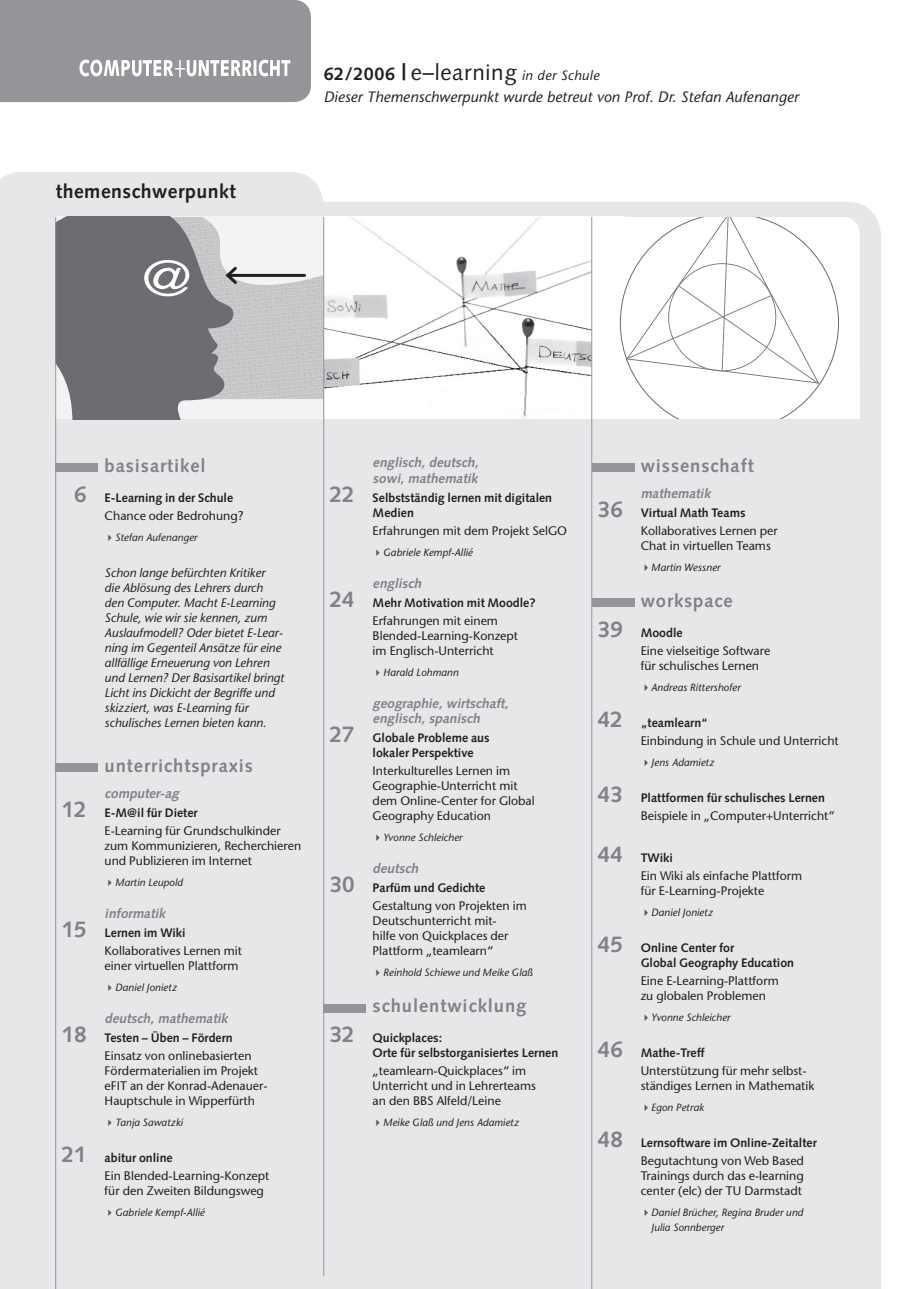
<style>
.page{position:relative;width:919px;height:1289px;background:#fff}
.page>*{position:absolute;margin:0;border:0;box-sizing:border-box;transform-origin:0 0}
.t1{font:700 22.5px "Syntax LT Std";color:#808285}
.t2{font:700 19.5px "Syntax LT Std";letter-spacing:.025em;color:#231f20}
.t3{font:700 18.3px "Syntax LT Std";letter-spacing:.05em;color:#808285}
.t4{font:italic 500 15px "Stone Sans Std";letter-spacing:.005em;color:#231f20}
.t5{font:italic 700 13.5px/15px "Syntax LT Std";color:#808285}
.t6{font:italic 500 13.5px "Stone Sans Std";letter-spacing:.03em;color:#231f20}
.t7{font:500 12.3px/15px "Stone Sans Std";color:#231f20}
.t8{font:700 12.3px/15px "Syntax LT Std";color:#231f20}
.t9{font:italic 500 12.3px/15px "Stone Sans Std";color:#231f20}
.t10{font:italic 500 10.5px/15px "Stone Sans Std";letter-spacing:.005em;color:#231f20}
.s1{font-family:"Syntax LT Std";font-weight:700;font-style:normal;font-size:18px}
.s2{font-family:"Syntax LT Std";font-weight:700;font-style:normal;font-size:22.5px}
.s3{font-family:"Syntax LT Std";font-weight:400;font-style:normal;font-size:22.5px}
.s4{color:#57585a}
</style>
<div class="page">
<div style="left:324px;top:202px;width:557px;height:1086px;background:#e6e7e9"></div>
<div style="left:0;top:172px;width:324px;height:1116px;background:#e6e7e9"></div>
<div style="left:591px;top:217px;width:268px;height:202px;background:#fff;border-radius:17px"></div>
<svg style="left:619px;top:217px;width:220px;height:202px"></svg>
<img style="left:324px;top:217px;width:267px;height:202px">
<svg style="left:56px;top:217px;width:267px;height:202px"></svg>
<hr style="left:55px;top:217px;width:1px;height:1071px;background:#939598">
<hr style="left:323px;top:217px;width:1px;height:1059px;background:#939598">
<hr style="left:591px;top:217px;width:1px;height:1071px;background:#939598">
<div style="left:56px;top:763px;width:42px;height:9px;background:#939598"></div>
<div style="left:56px;top:463px;width:42px;height:9px;background:#939598"></div>
<div style="left:591px;top:463px;width:43px;height:9px;background:#939598"></div>
<svg style="left:0;top:0;width:311px;height:102px;background:#999b9d"></svg>
<div style="left:323px;top:1003px;width:43px;height:9px;background:#939598"></div>
<div style="left:591px;top:598px;width:43px;height:9px;background:#939598"></div>
<h2 class="t2" style="left:56px;top:180px;width:182px">themenschwerpunkt</h2>
<p class="t6" style="left:324px;top:67px;width:277px"><span class="s1">62/2006</span> <span class="s2">|</span> <span class="s3">e–learning</span> in der Schule</p>
<p class="t4" style="left:324px;top:88px;width:476px">Dieser Themenschwerpunkt wurde betreut von Prof. Dr. Stefan Aufenanger</p>
<h1 class="t1" style="left:74px;top:481px;width:14px">6</h1>
<h1 class="t1" style="left:62px;top:796px;width:27px">12</h1>
<h1 class="t1" style="left:62px;top:916px;width:27px">15</h1>
<h1 class="t1" style="left:62px;top:1021px;width:27px">18</h1>
<h1 class="t1" style="left:62px;top:1141px;width:27px">21</h1>
<h3 class="t3" style="left:105px;top:455px;width:102px">basisartikel</h3>
<p class="t8" style="left:105px;top:490px;width:130px">E-Learning in der Schule</p>
<p class="t7" style="left:105px;top:508px;width:140px">Chance oder Bedrohung?</p>
<p class="t10" style="left:105px;top:530px;width:94px"><span class="s4">✔</span>Stefan Aufenanger</p>
<p class="t9" style="left:105px;top:565px;width:181px">Schon lange befürchten Kritiker<br>die Ablösung des Lehrers durch den Computer. Macht E-Learning Schule, wie wir sie kennen, zum Auslauf modell? Oder bietet E-Lear&shy;ning im Gegenteil Ansätze für eine allfällige Erneuerung von Lehren und Lernen? Der Basisartikel bringt Licht ins Dickicht der Begriffe und skizziert, was E-Learning für schulisches Lernen bieten kann.</p>
<h3 class="t3" style="left:105px;top:755px;width:150px">unterrichtspraxis</h3>
<p class="t5" style="left:105px;top:785px;width:79px">computer-ag</p>
<p class="t8" style="left:105px;top:805px;width:95px">E-M@il für Dieter</p>
<p class="t7" style="left:105px;top:823px;width:198px">E-Learning für Grundschulkinder zum Kommunizieren, Recherchieren und Publizieren im Internet</p>
<p class="t10" style="left:105px;top:875px;width:80px"><span class="s4">✔</span>Martin Leupold</p>
<p class="t5" style="left:105px;top:905px;width:65px">informatik</p>
<p class="t8" style="left:105px;top:925px;width:82px">Lernen im Wiki</p>
<p class="t7" style="left:105px;top:943px;width:139px">Kollaboratives Lernen mit einer virtuellen Plattform</p>
<p class="t10" style="left:105px;top:980px;width:74px"><span class="s4">✔</span>Daniel Jonietz</p>
<p class="t5" style="left:105px;top:1010px;width:127px">deutsch, mathematik</p>
<p class="t8" style="left:105px;top:1030px;width:130px">Testen – Üben – Fördern</p>
<p class="t7" style="left:105px;top:1048px;width:164px">Einsatz von onlinebasierten<br>Fördermaterialien im Projekt eFIT an der Konrad-Adenauer-<br>Hauptschule in Wipperfürth</p>
<p class="t10" style="left:105px;top:1115px;width:80px"><span class="s4">✔</span>Tanja Sawatzki</p>
<p class="t8" style="left:105px;top:1150px;width:70px">abitur online</p>
<p class="t7" style="left:105px;top:1168px;width:166px">Ein Blended-Learning-Konzept für den Zweiten Bildungsweg</p>
<p class="t10" style="left:105px;top:1205px;width:102px"><span class="s4">✔</span>Gabriele Kempf-Allié</p>
<h1 class="t1" style="left:330px;top:481px;width:27px">22</h1>
<h1 class="t1" style="left:330px;top:586px;width:27px">24</h1>
<h1 class="t1" style="left:330px;top:721px;width:27px">27</h1>
<h1 class="t1" style="left:330px;top:871px;width:27px">30</h1>
<h1 class="t1" style="left:330px;top:1021px;width:27px">32</h1>
<p class="t5" style="left:372px;top:455px;width:110px">englisch, deutsch, sowi, mathematik</p>
<p class="t8" style="left:372px;top:490px;width:181px">Selbstständig lernen mit digitalen<br>Medien</p>
<p class="t7" style="left:372px;top:523px;width:196px">Erfahrungen mit dem Projekt SelGO</p>
<p class="t10" style="left:372px;top:545px;width:102px"><span class="s4">✔</span>Gabriele Kempf-Allié</p>
<p class="t5" style="left:372px;top:575px;width:53px">englisch</p>
<p class="t8" style="left:372px;top:595px;width:164px">Mehr Motivation mit Moodle?</p>
<p class="t7" style="left:372px;top:613px;width:147px">Erfahrungen mit einem<br>Blended-Learning-Konzept im Englisch-Unterricht</p>
<p class="t10" style="left:372px;top:665px;width:87px"><span class="s4">✔</span>Harald Lohmann</p>
<p class="t5" style="left:372px;top:695px;width:140px">geographie, wirtschaft, englisch, spanisch</p>
<p class="t8" style="left:372px;top:730px;width:118px">Globale Probleme aus lokaler Perspektive</p>
<p class="t7" style="left:372px;top:763px;width:163px">Interkulturelles Lernen im<br>Geographie-Unterricht mit dem Online-Center for Global<br>Geography Education</p>
<p class="t10" style="left:372px;top:830px;width:91px"><span class="s4">✔</span>Yvonne Schleicher</p>
<p class="t5" style="left:372px;top:860px;width:50px">deutsch</p>
<p class="t8" style="left:372px;top:880px;width:114px">Parfüm und Gedichte</p>
<p class="t7" style="left:372px;top:898px;width:155px">Gestaltung von Projekten im<br>Deutschunterricht mit-<br>hilfe von Quickplaces der<br>Plattform „teamlearn“</p>
<p class="t10" style="left:372px;top:965px;width:162px"><span class="s4">✔</span>Reinhold Schiewe und Meike Glaß</p>
<h3 class="t3" style="left:372px;top:995px;width:155px">schulentwicklung</h3>
<p class="t8" style="left:372px;top:1030px;width:187px">Quickplaces:<br>Orte für selbstorganisiertes Lernen</p>
<p class="t7" style="left:372px;top:1063px;width:165px">„teamlearn-Quickplaces“ im<br>Unterricht und in Lehrerteams an den BBS Alfeld/Leine</p>
<p class="t10" style="left:372px;top:1115px;width:148px"><span class="s4">✔</span>Meike Glaß und Jens Adamietz</p>
<h1 class="t1" style="left:597px;top:496px;width:27px">36</h1>
<h1 class="t1" style="left:597px;top:616px;width:27px">39</h1>
<h1 class="t1" style="left:597px;top:706px;width:27px">42</h1>
<h1 class="t1" style="left:597px;top:781px;width:27px">43</h1>
<h1 class="t1" style="left:597px;top:841px;width:27px">44</h1>
<h1 class="t1" style="left:597px;top:931px;width:27px">45</h1>
<h1 class="t1" style="left:597px;top:1036px;width:27px">46</h1>
<h1 class="t1" style="left:597px;top:1126px;width:27px">48</h1>
<h3 class="t3" style="left:640px;top:455px;width:115px">wissenschaft</h3>
<p class="t5" style="left:640px;top:485px;width:74px">mathematik</p>
<p class="t8" style="left:640px;top:505px;width:106px">Virtual Math Teams</p>
<p class="t7" style="left:640px;top:523px;width:139px">Kollaboratives Lernen per<br>Chat in virtuellen Teams</p>
<p class="t10" style="left:640px;top:560px;width:81px"><span class="s4">✔</span>Martin Wessner</p>
<h3 class="t3" style="left:640px;top:590px;width:94px">workspace</h3>
<p class="t8" style="left:640px;top:625px;width:43px">Moodle</p>
<p class="t7" style="left:640px;top:643px;width:131px">Eine vielseitige Software für schulisches Lernen</p>
<p class="t10" style="left:640px;top:680px;width:101px"><span class="s4">✔</span>Andreas Rittershofer</p>
<p class="t8" style="left:640px;top:715px;width:69px">„teamlearn“</p>
<p class="t7" style="left:640px;top:733px;width:200px">Einbindung in Schule und Unterricht</p>
<p class="t10" style="left:640px;top:755px;width:75px"><span class="s4">✔</span>Jens Adamietz</p>
<p class="t8" style="left:640px;top:790px;width:186px">Plattformen für schulisches Lernen</p>
<p class="t7" style="left:640px;top:808px;width:195px">Beispiele in „Computer+Unterricht“</p>
<p class="t8" style="left:640px;top:850px;width:34px">TWiki</p>
<p class="t7" style="left:640px;top:868px;width:163px">Ein Wiki als einfache Plattform für E-Learning-Projekte</p>
<p class="t10" style="left:640px;top:905px;width:74px"><span class="s4">✔</span>Daniel Jonietz</p>
<p class="t8" style="left:640px;top:940px;width:155px">Online Center for<br>Global Geography Education</p>
<p class="t7" style="left:640px;top:973px;width:139px">Eine E-Learning-Plattform zu globalen Problemen</p>
<p class="t10" style="left:640px;top:1010px;width:91px"><span class="s4">✔</span>Yvonne Schleicher</p>
<p class="t8" style="left:640px;top:1045px;width:65px">Mathe-Treff</p>
<p class="t7" style="left:640px;top:1063px;width:175px">Unterstützung für mehr selbst&shy;ständiges Lernen in Mathematik</p>
<p class="t10" style="left:640px;top:1100px;width:65px"><span class="s4">✔</span>Egon Petrak</p>
<p class="t8" style="left:640px;top:1135px;width:177px">Lernsoftware im Online-Zeitalter</p>
<p class="t7" style="left:640px;top:1153px;width:165px;text-align:justify">Begutachtung von Web Based Trainings durch das e-learning center (elc) der TU Darmstadt</p>
<p class="t10" style="left:651px;top:1205px;width:153px;text-indent:-10px"><span class="s4">✔</span> Daniel Brücher, Regina Bruder und<br>Julia Sonnberger</p>
</div>
